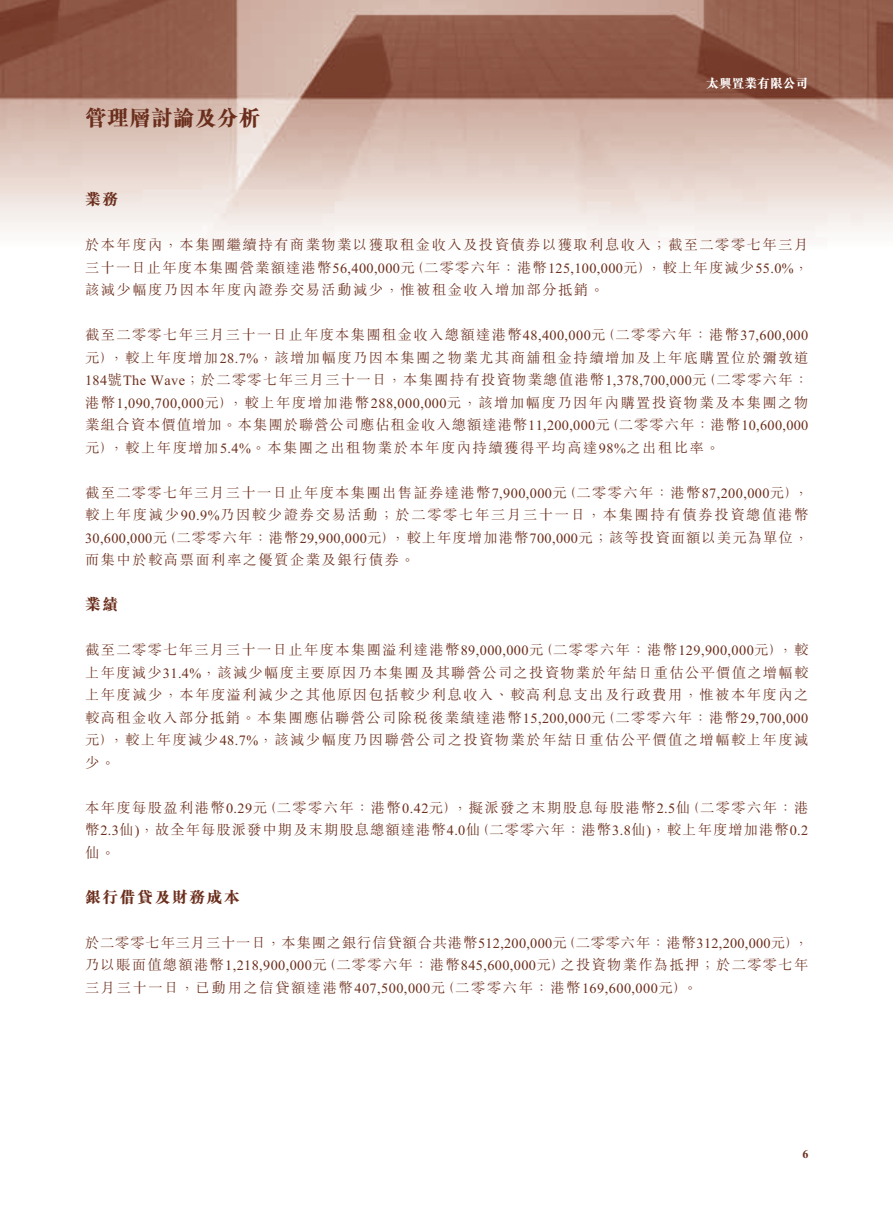
<style>
.page{position:relative;width:893px;height:1211px;background:#fff}
.page>*{position:absolute;margin:0;border:0;box-sizing:border-box;transform-origin:0 0}
.t1{font:800 21.75px "M Sung";letter-spacing:.01em;color:#6b2e1c}
.t2{font:800 15.75px "M Sung";letter-spacing:.105em;color:#6b2e1c}
.t3{font:300 14.25px/22.5px "M Sung";letter-spacing:.105em;color:#6b2e1c;text-align:justify}
.t4{font:800 12.75px "M Sung";color:#fff}
.t5{font:700 12px "Times";color:#6b2e1c}
.s1{font-family:"Times";font-weight:400}
</style>
<div class="page">
<img style="left:0;top:0;width:892px;height:239px">
<h1 class="t1" style="left:85px;top:109px;width:177px">管理層討論及分析</h1>
<p class="t4" style="left:706px;top:78px;width:103px">太興置業有限公司</p>
<p class="t2" style="left:85px;top:193px;width:35px">業務</p>
<p class="t3" style="left:85px;top:235px;width:724px">於本年度內，本集團繼續持有商業物業以獲取租金收入及投資債券以獲取利息收入；截至二零零七年三月三十一日止年度本集團營業額達港幣<span class="s1">56,400,000</span>元（二零零六年：港幣<span class="s1">125,100,000</span>元），較上年度減少<span class="s1">55.0%</span>，該減少幅度乃因本年度內證券交易活動減少，惟被租金收入增加部分抵銷。</p>
<p class="t3" style="left:85px;top:325px;width:724px">截至二零零七年三月三十一日止年度本集團租金收入總額達港幣<span class="s1">48,400,000</span>元（二零零六年：港幣<span class="s1">37,600,000</span>元），較上年度增加<span class="s1">28.7%</span>，該增加幅度乃因本集團之物業尤其商舖租金持續增加及上年底購置位於彌敦道<span class="s1">184</span>號<span class="s1">The Wave</span>；於二零零七年三月三十一日，本集團持有投資物業總值港幣<span class="s1">1,378,700,000</span>元（二零零六年：港幣<span class="s1">1,090,700,000</span>元），較上年度增加港幣<span class="s1">288,000,000</span>元，該增加幅度乃因年內購置投資物業及本集團之物業組合資本價值增加。本集團於聯營公司應佔租金收入總額達港幣<span class="s1">11,200,000</span>元（二零零六年：港幣<span class="s1">10,600,000</span>元），較上年度增加<span class="s1">5.4%</span>。本集團之出租物業於本年度內持續獲得平均高達<span class="s1">98%</span>之出租比率。</p>
<p class="t3" style="left:85px;top:483px;width:724px">截至二零零七年三月三十一日止年度本集團出售証券達港幣<span class="s1">7,900,000</span>元（二零零六年：港幣<span class="s1">87,200,000</span>元），較上年度減少<span class="s1">90.9%</span>乃因較少證券交易活動；於二零零七年三月三十一日，本集團持有債券投資總值港幣<span class="s1">30,600,000</span>元（二零零六年：港幣<span class="s1">29,900,000</span>元），較上年度增加港幣<span class="s1">700,000</span>元；該等投資面額以美元為單位，而集中於較高票面利率之優質企業及銀行債券。</p>
<p class="t2" style="left:85px;top:598px;width:35px">業績</p>
<p class="t3" style="left:85px;top:640px;width:724px">截至二零零七年三月三十一日止年度本集團溢利達港幣<span class="s1">89,000,000</span>元（二零零六年：港幣<span class="s1">129,900,000</span>元），較上年度減少<span class="s1">31.4%</span>，該減少幅度主要原因乃本集團及其聯營公司之投資物業於年結日重估公平價值之增幅較上年度減少，本年度溢利減少之其他原因包括較少利息收入、較高利息支出及行政費用，惟被本年度內之較高租金收入部分抵銷。本集團應佔聯營公司除稅後業績達港幣<span class="s1">15,200,000</span>元（二零零六年：港幣<span class="s1">29,700,000</span>元），較上年度減少<span class="s1">48.7%</span>，該減少幅度乃因聯營公司之投資物業於年結日重估公平價值之增幅較上年度減少。</p>
<p class="t3" style="left:85px;top:798px;width:724px">本年度每股盈利港幣<span class="s1">0.29</span>元（二零零六年：港幣<span class="s1">0.42</span>元），擬派發之末期股息每股港幣<span class="s1">2.5</span>仙（二零零六年：港幣<span class="s1">2.3</span>仙<span class="s1">)</span>，故全年每股派發中期及末期股息總額達港幣<span class="s1">4.0</span>仙（二零零六年：港幣<span class="s1">3.8</span>仙<span class="s1">)</span>，較上年度增加港幣<span class="s1">0.2</span>仙。</p>
<p class="t2" style="left:85px;top:891px;width:156px">銀行借貸及財務成本</p>
<p class="t3" style="left:85px;top:933px;width:724px">於二零零七年三月三十一日，本集團之銀行信貸額合共港幣<span class="s1">512,200,000</span>元（二零零六年：港幣<span class="s1">312,200,000</span>元），乃以賬面值總額港幣<span class="s1">1,218,900,000</span>元（二零零六年：港幣<span class="s1">845,600,000</span>元）之投資物業作為抵押；於二零零七年三月三十一日，已動用之信貸額達港幣<span class="s1">407,500,000</span>元（二零零六年：港幣<span class="s1">169,600,000</span>元）。</p>
<p class="t5" style="left:802px;top:1150px;width:7px">6</p>
</div>
